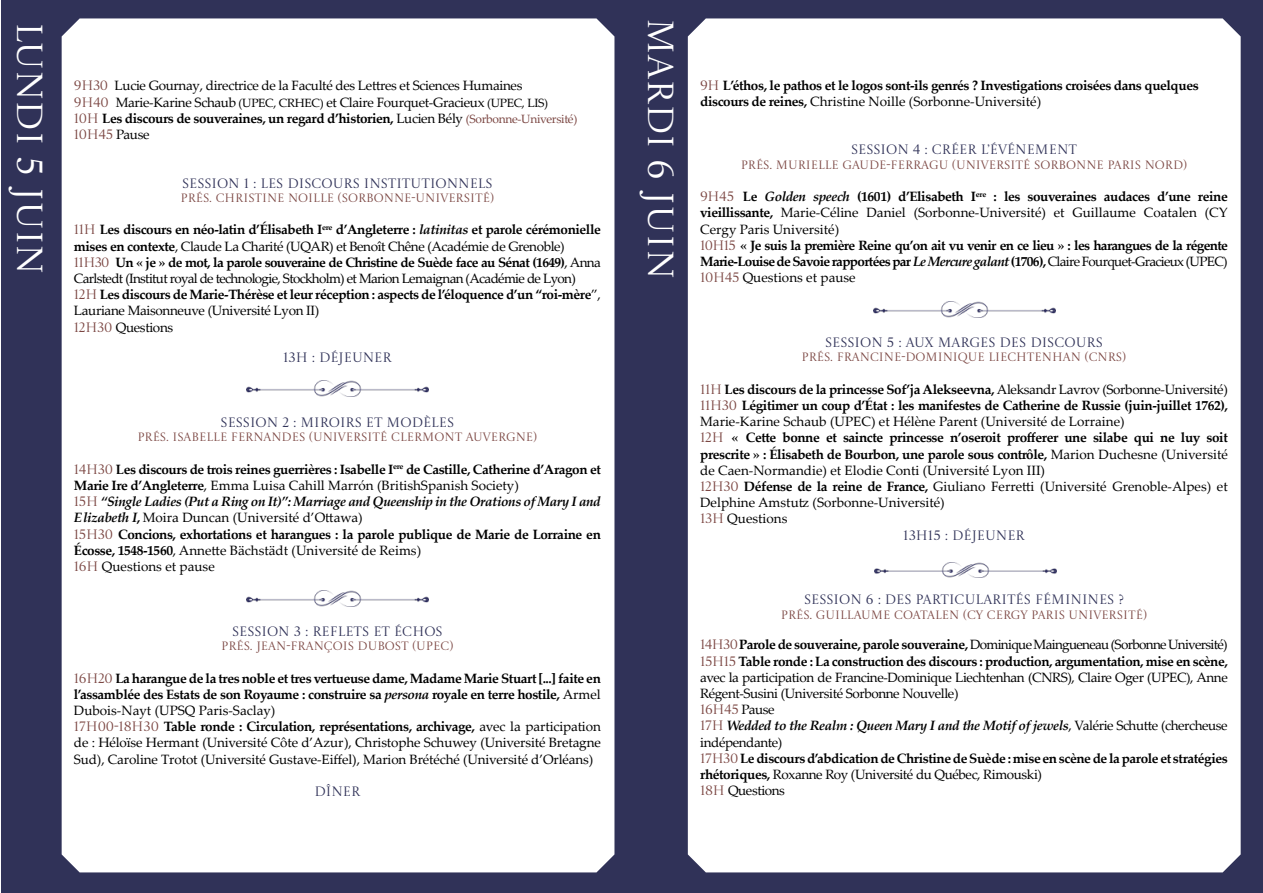
<style>
.page{position:relative;width:1263px;height:893px;background:#fff}
.page>*{position:absolute;margin:0;border:0;box-sizing:border-box;transform-origin:0 0}
.t1{font:36px "Castoro Titling";color:#fff}
.t2{font:700 13.5px/16.2px "Palatino Linotype";letter-spacing:-.03em;color:#000}
.t3{font:13.5px/16.2px "Palatino Linotype";letter-spacing:-.025em;color:#000}
.t4{font:700 13.5px/16.2px "Palatino Linotype";letter-spacing:-.05em;color:#000}
.t5{font:13.5px "Castoro Titling";color:#303258}
.t6{font:13.5px "Castoro Titling";letter-spacing:-.025em;color:#7b4642}
.t7{font:12px "Castoro Titling";color:#7b4642}
.s1{font-family:"Castoro Titling";color:#7b4642}
.s2{font-size:12px}
.s3{font-weight:700}
.s4{font-size:12px;color:#7b4642}
.s5{font-family:"Palatino Linotype";color:#000}
.s6{font-family:"Castoro Titling";font-weight:400;color:#7b4642}
.s7{font-style:italic}
.s8{font-weight:400}
.s9{font-weight:700;font-style:italic}
</style>
<div class="page">
<div style="left:1px;top:0;width:1262px;height:893px;background:#303258"></div>
<div style="left:62px;top:18px;width:552px;height:854px;background:#fff"></div>
<div style="left:688px;top:18px;width:553px;height:854px;background:#fff"></div>
<img style="left:246px;top:381px;width:182px;height:15px">
<img style="left:873px;top:302px;width:182px;height:15px">
<img style="left:874px;top:562px;width:182px;height:15px">
<img style="left:246px;top:591px;width:182px;height:15px">
<h1 class="t1" style="left:56px;top:22px;width:255px;rotate:90deg">LUNDI 5 JUIN</h1>
<h1 class="t1" style="left:687px;top:18px;width:262px;rotate:90deg">MARDI 6 JUIN</h1>
<p class="t3" style="left:74px;top:77px;width:505px"><span class="s1">9H30</span> Lucie Gournay, directrice de la Faculté des Lettres et Sciences Humaines<br><span class="s1">9H40</span> Marie-Karine Schaub <span class="s2">(UPEC, CRHEC)</span> et Claire Fourquet-Gracieux <span class="s2">(UPEC, LIS)<br></span><span class="s1">10H</span> <span class="s3">Les discours de souveraines, un regard d’historien,</span> Lucien Bély <span class="s4">(Sorbonne-Université)</span></p>
<p class="t6" style="left:74px;top:124px;width:77px">10H45 <span class="s5">Pause</span></p>
<p class="t5" style="left:182px;top:173px;width:312px">SESSION 1 : LES DISCOURS INSTITUTIONNELS</p>
<p class="t7" style="left:181px;top:189px;width:315px">PRÉS. CHRISTINE NOILLE (SORBONNE-UNIVERSITÉ)</p>
<p class="t2" style="left:74px;top:221px;width:528px"><span class="s6">11H</span> Les discours en néo-latin d’Élisabeth I<sup>ere</sup> d’Angleterre : <span class="s7">latinitas</span> et parole cérémonielle mises en contexte<span class="s8">, Claude La Charité (UQAR) et Benoît Chêne (Académie de Grenoble)<br></span><span class="s6">11H30</span> Un « je » de mot, la parole souveraine de Christine de Suède face au Sénat (1649)<span class="s8">, Anna Carlstedt (Institut royal de technologie, Stockholm) et Marion Lemaignan (Académie de Lyon)<br></span><span class="s6">12H</span> Les discours de Marie-Thérèse et leur réception : aspects de l’éloquence d’un “roi-mère<span class="s8">”, Lauriane Maisonneuve (Université Lyon II)<br></span><span class="s6">12H30</span> <span class="s8">Questions</span></p>
<p class="t5" style="left:283px;top:347px;width:110px">13H : DÉJEUNER</p>
<p class="t5" style="left:221px;top:412px;width:235px">SESSION 2 : MIROIRS ET MODÈLES</p>
<p class="t7" style="left:137px;top:428px;width:338px">PRÉS. I SABELLE FERNANDES (UNIVERSITÉ CLERMONT AUV</p>
<p class="t7" style="left:491px;top:428px;width:48px">ERGNE)</p>
<p class="t2" style="left:74px;top:461px;width:528px"><span class="s6">14H30</span> Les discours de trois reines guerrières : Isabelle I<sup>ere</sup> de Castille, Catherine d’Aragon et Marie Ire d’Angleterre<span class="s8">, Emma Luisa Cahill Marrón (BritishSpanish Society)<br></span><span class="s6">15H</span> <span class="s7">“Single Ladies (Put a Ring on It)”: Marriage and Queenship in the Orations of Mary I and Elizabeth I</span>, <span class="s8">Moira Duncan (Université d’Ottawa)<br></span><span class="s6">15H30</span> Concions, exhortations et harangues : la parole publique de Marie de Lorraine en Écosse, 1548-1560<span class="s8">, Annette Bächstädt (Université de Reims)<br></span><span class="s6">16H</span> <span class="s8">Questions et pause</span></p>
<p class="t5" style="left:232px;top:621px;width:212px">SESSION 3 : REFLETS ET ÉCHOS</p>
<p class="t7" style="left:221px;top:637px;width:234px">PRÉS. JEAN-FRANÇOIS DU BOST (UPEC)</p>
<p class="t3" style="left:74px;top:669px;width:528px"><span class="s1">16H20</span> <span class="s3">La harangue de la tres noble et tres vertueuse dame, Madame Marie Stuart [...] faite en l’assamblée des Estats de son Royaume : construire sa</span> <span class="s9">persona</span> <span class="s3">royale en terre hostile,</span> Armel Dubois-Nayt (UPSQ Paris-Saclay)<br><span class="s1">17H00-18H30</span> <span class="s3">Table ronde : Circulation, représentations, archivage,</span> avec la participation de : Héloïse Hermant (Université Côte d’Azur), Christophe Schuwey (Université Bretagne Sud), Caroline Trotot (Université Gustave-Eiffel), Marion Brétéché (Université d’Orléans)</p>
<p class="t5" style="left:314px;top:781px;width:47px">DÎNER</p>
<p class="t2" style="left:700px;top:76px;width:500px"><span class="s6">9H</span> L’éthos, le pathos et le logos sont-ils genrés ? Investigations croisées dans quelques discours de reines, <span class="s8">Christine Noille (Sorbonne-Université)</span></p>
<p class="t5" style="left:851px;top:140px;width:227px">SESSION 4 : CRÉER L’ÉVÉNEMENT</p>
<p class="t7" style="left:741px;top:156px;width:448px">PRÉS. MU RIELLE GAUDE-FERRAGU (UNIVERSITÉ SORBONNE PARIS NORD)</p>
<p class="t4" style="left:700px;top:188px;width:529px"><span class="s6">9H45</span> Le <span class="s7">Golden speech</span> (1601) d’Elisabeth I<sup>ere</sup> : les souveraines audaces d’une reine vieillissante, <span class="s8">Marie-Céline Daniel (Sorbonne-Université) et Guillaume Coatalen (CY Cergy Paris Université)<br></span><span class="s6">10H15</span> « Je suis la première Reine qu’on ait vu venir en ce lieu » : les harangues de la régente Marie-Louise de Savoie rapportées par <span class="s7">Le Mercure galant</span> (1706), <span class="s8">Claire Fourquet-Gracieux (UPEC)<br></span><span class="s6">10H45</span> <span class="s8">Questions et pause</span></p>
<p class="t5" style="left:825px;top:332px;width:279px">SESSION 5 : AUX MARGES DES DISCOURS</p>
<p class="t7" style="left:801px;top:348px;width:297px">PRÉS. FRANCINE-DOMINIQUE LIECHTENHAN (CNRS</p>
<p class="t7" style="left:1122px;top:348px;width:6px">)</p>
<p class="t2" style="left:700px;top:381px;width:529px"><span class="s6">11H</span> Les discours de la princesse Sof’ja Alekseevna, <span class="s8">Aleksandr Lavrov (Sorbonne-Université)<br></span><span class="s6">11H30</span> Légitimer un coup d’État : les manifestes de Catherine de Russie (juin-juillet 1762), <span class="s8">Marie-Karine Schaub (UPEC) et Hélène Parent (Université de Lorraine)<br></span><span class="s6">12H</span> « Cette bonne et saincte princesse n’oseroit profferer une silabe qui ne luy soit prescrite » : Élisabeth de Bourbon, une parole sous contrôle, <span class="s8">Marion Duchesne (Université de Caen-Normandie) et Elodie Conti (Université Lyon III)<br></span><span class="s6">12H30</span> Défense de la reine de France, <span class="s8">Giuliano Ferretti (Université Grenoble-Alpes) et Delphine Amstutz (Sorbonne-Université)<br></span><span class="s6">13H</span> <span class="s8">Questions</span></p>
<p class="t5" style="left:903px;top:525px;width:123px">13H15 : DÉJEUNER</p>
<p class="t5" style="left:804px;top:590px;width:321px">SESSION 6 : DES PARTICULARITÉS FÉMININES ?</p>
<p class="t7" style="left:781px;top:606px;width:368px">PRÉS. GU ILLAUME COATALEN (CY CERGY PARIS UNIVERSITÉ)</p>
<p class="t3" style="left:700px;top:636px;width:529px;text-align:justify"><span class="s1">14H30</span><span class="s3">Parole de souveraine, parole souveraine,</span> Dominique Maingueneau (Sorbonne Université)<br><span class="s1">15H15</span> <span class="s3">Table ronde : La construction des discours : production, argumentation, mise en scène, </span>avec la participation de Francine-Dominique Liechtenhan (CNRS), Claire Oger (UPEC), Anne Régent-Susini (Université Sorbonne Nouvelle)</p>
<p class="t6" style="left:700px;top:699px;width:76px">16H45 <span class="s5">Pause</span></p>
<p class="t3" style="left:700px;top:717px;width:529px"><span class="s1">17H</span> <span class="s9">Wedded to the Realm : Queen Mary I and the Motif of jewels</span>, Valérie Schutte (chercheuse indépendante)<br><span class="s1">17H30</span> <span class="s3">Le discours d’abdication de Christine de Suède : mise en scène de la parole et stratégies rhétoriques,</span> Roxanne Roy (Université du Québec, Rimouski)<br><span class="s1">18H</span> Questions</p>
</div>
